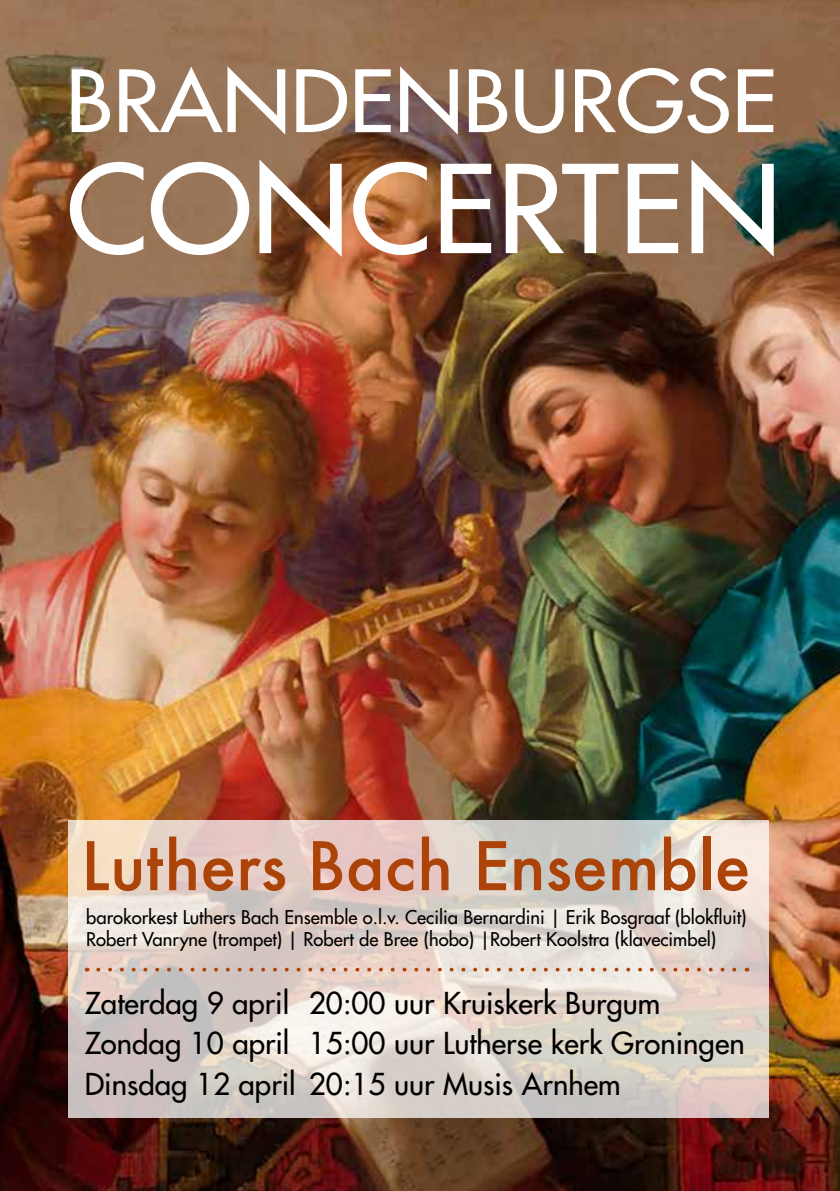
<style>
.page{position:relative;width:840px;height:1191px;background:#fff}
.page>*{position:absolute;margin:0;border:0;box-sizing:border-box;transform-origin:0 0}
.t1{font:500 118.6px "Futura Std";color:#fff;scale:1.05 1}
.t2{font:500 83.2px "Futura Std";color:#fff;scale:1.05 1}
.t3{font:500 65px "Futura";color:#ac4308}
.t4{font:500 29.4px/40.2px "Futura Std";color:#000}
.t5{font:500 18.4px/22.2px "Futura Std";color:#000}
</style>
<div class="page">
<img style="left:0;top:0;width:839px;height:1191px">
<svg style="left:68px;top:819px;width:700px;height:298px;background:#ded2cb"></svg>
<svg style="left:98px;top:967px;width:642px;height:4px;background:#d5b4a1"></svg>
<h2 class="t2" style="left:66px;top:49px;width:678px">BRANDENBURGSE</h2>
<h1 class="t1" style="left:66px;top:135px;width:682px">CONCERTEN</h1>
<h3 class="t3" style="left:81px;top:821px;width:670px">Luthers Bach Ensemble</h3>
<p class="t5" style="left:86px;top:905px;width:661px">barokorkest Luthers Bach Ensemble o.l.v. Cecilia Bernardini | Erik Bosgraaf (blokfluit)<br>Robert Vanryne (trompet) | Robert de Bree (hobo) |Robert Koolstra (klavecimbel)</p>
<h3 class="t4" style="left:85px;top:983px;width:661px">Zaterdag 9 april 20:00 uur Kruiskerk Burgum<br>Zondag 10 april 15:00 uur Lutherse kerk Groningen<br>Dinsdag 12 april 20:15 uur Musis Arnhem</h3>
</div>
